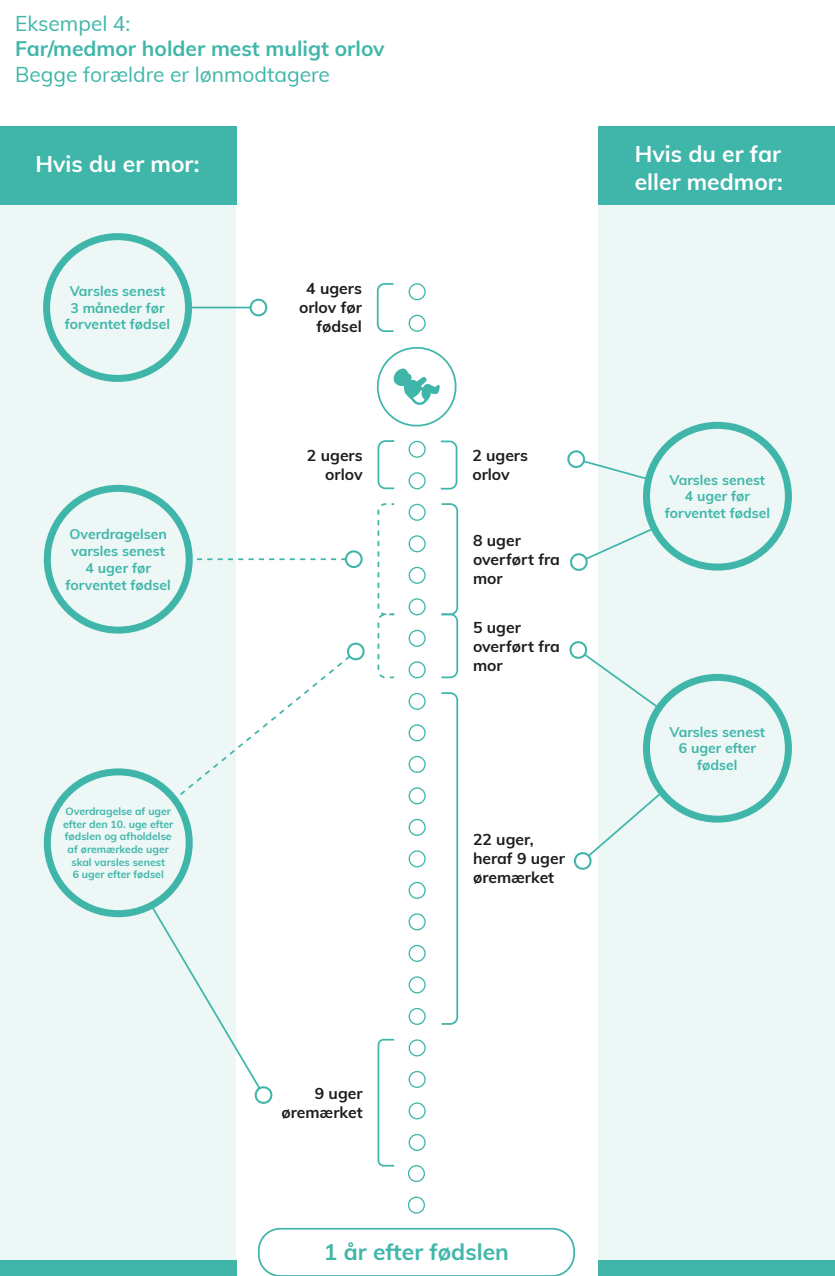
<style>
.page{position:relative;width:835px;height:1276px;background:#fff}
.page>*{position:absolute;margin:0;border:0;box-sizing:border-box;transform-origin:0 0}
.t1{font:700 22.75px/27.3px "Muli";color:#fff}
.t2{font:700 22.75px "Muli";color:#3fb6a9}
.t3{font:21px "Muli";color:#3fb6a9}
.t4{font:700 21px "Muli";color:#3fb6a9}
.t5{font:700 15.75px/18.9px "Muli";color:#1d1d1b}
.t6{font:700 14px/16.8px "Muli";color:#3fb6a9;text-align:center}
.t7{font:700 10.5px/12.6px "Muli";color:#3fb6a9;text-align:center}
</style>
<div class="page">
<div style="left:598px;top:126px;width:236px;height:79px;background:#3fb6a9"></div>
<div style="left:598px;top:205px;width:236px;height:1055px;background:#ecf7f6"></div>
<div style="left:598px;top:1260px;width:236px;height:16px;background:#3fb6a9"></div>
<div style="left:0;top:126px;width:236px;height:79px;background:#3fb6a9"></div>
<div style="left:0;top:205px;width:235px;height:1055px;background:#ecf7f6"></div>
<div style="left:0;top:1260px;width:236px;height:16px;background:#3fb6a9"></div>
<div style="left:408px;top:283px;width:17px;height:17px;border:1px solid #3fb6a9;border-radius:50%"></div>
<div style="left:408px;top:315px;width:17px;height:17px;border:1px solid #3fb6a9;border-radius:50%"></div>
<div style="left:408px;top:630px;width:17px;height:17px;border:1px solid #3fb6a9;border-radius:50%"></div>
<div style="left:408px;top:661px;width:17px;height:17px;border:1px solid #3fb6a9;border-radius:50%"></div>
<div style="left:408px;top:693px;width:17px;height:17px;border:1px solid #3fb6a9;border-radius:50%"></div>
<div style="left:408px;top:724px;width:17px;height:17px;border:1px solid #3fb6a9;border-radius:50%"></div>
<div style="left:408px;top:756px;width:17px;height:17px;border:1px solid #3fb6a9;border-radius:50%"></div>
<div style="left:408px;top:787px;width:17px;height:17px;border:1px solid #3fb6a9;border-radius:50%"></div>
<div style="left:408px;top:819px;width:17px;height:17px;border:1px solid #3fb6a9;border-radius:50%"></div>
<div style="left:408px;top:850px;width:17px;height:17px;border:1px solid #3fb6a9;border-radius:50%"></div>
<div style="left:408px;top:882px;width:17px;height:17px;border:1px solid #3fb6a9;border-radius:50%"></div>
<div style="left:408px;top:913px;width:17px;height:17px;border:1px solid #3fb6a9;border-radius:50%"></div>
<div style="left:408px;top:945px;width:17px;height:17px;border:1px solid #3fb6a9;border-radius:50%"></div>
<div style="left:408px;top:976px;width:17px;height:17px;border:1px solid #3fb6a9;border-radius:50%"></div>
<div style="left:408px;top:1008px;width:17px;height:17px;border:1px solid #3fb6a9;border-radius:50%"></div>
<div style="left:408px;top:1039px;width:17px;height:17px;border:1px solid #3fb6a9;border-radius:50%"></div>
<div style="left:408px;top:1071px;width:17px;height:17px;border:1px solid #3fb6a9;border-radius:50%"></div>
<div style="left:408px;top:1102px;width:17px;height:17px;border:1px solid #3fb6a9;border-radius:50%"></div>
<div style="left:408px;top:1134px;width:17px;height:17px;border:1px solid #3fb6a9;border-radius:50%"></div>
<div style="left:407px;top:1165px;width:18px;height:17px;border:1px solid #3fb6a9;border-radius:50%"></div>
<div style="left:407px;top:1196px;width:18px;height:17px;border:1px solid #3fb6a9;border-radius:50%"></div>
<div style="left:408px;top:441px;width:17px;height:17px;border:1px solid #3fb6a9;border-radius:50%"></div>
<div style="left:408px;top:472px;width:17px;height:17px;border:1px solid #3fb6a9;border-radius:50%"></div>
<div style="left:408px;top:504px;width:17px;height:17px;border:1px solid #3fb6a9;border-radius:50%"></div>
<div style="left:408px;top:535px;width:17px;height:17px;border:1px solid #3fb6a9;border-radius:50%"></div>
<div style="left:408px;top:567px;width:17px;height:17px;border:1px solid #3fb6a9;border-radius:50%"></div>
<div style="left:408px;top:598px;width:17px;height:17px;border:1px solid #3fb6a9;border-radius:50%"></div>
<svg style="left:376px;top:347px;width:81px;height:80px"></svg>
<svg style="left:376px;top:283px;width:18px;height:49px"></svg>
<svg style="left:440px;top:440px;width:18px;height:50px"></svg>
<div style="left:43px;top:233px;width:149px;height:149px;border:7px solid #3fb6a9;border-radius:50%"></div>
<div style="left:642px;top:422px;width:149px;height:148px;border:7px solid #3fb6a9;border-radius:50%"></div>
<hr style="left:188px;top:307px;width:71px;height:1px;background:#3fb6a9">
<svg style="left:249px;top:299px;width:18px;height:17px"></svg>
<svg style="left:569px;top:641px;width:91px;height:69px"></svg>
<svg style="left:573px;top:790px;width:91px;height:80px"></svg>
<svg style="left:149px;top:903px;width:124px;height:202px"></svg>
<svg style="left:191px;top:550px;width:171px;height:18px"></svg>
<svg style="left:172px;top:641px;width:193px;height:161px"></svg>
<svg style="left:567px;top:450px;width:83px;height:31px"></svg>
<svg style="left:570px;top:526px;width:86px;height:45px"></svg>
<div style="left:642px;top:674px;width:149px;height:148px;border:7px solid #3fb6a9;border-radius:50%"></div>
<div style="left:44px;top:485px;width:148px;height:149px;border:7px solid #3fb6a9;border-radius:50%"></div>
<div style="left:44px;top:768px;width:148px;height:149px;border:7px solid #3fb6a9;border-radius:50%"></div>
<div style="left:258px;top:1228px;width:316px;height:48px;border:2px solid #3fb6a9;border-radius:22px"></div>
<svg style="left:377px;top:440px;width:18px;height:50px"></svg>
<svg style="left:377px;top:503px;width:18px;height:176px"></svg>
<svg style="left:441px;top:503px;width:17px;height:176px"></svg>
<svg style="left:441px;top:692px;width:17px;height:333px"></svg>
<svg style="left:377px;top:1038px;width:18px;height:129px"></svg>
<h2 class="t3" style="left:15px;top:8px;width:117px">Eksempel 4:</h2>
<h2 class="t4" style="left:15px;top:34px;width:371px">Far/medmor holder mest muligt orlov</h2>
<h2 class="t3" style="left:15px;top:59px;width:316px">Begge forældre er lønmodtagere</h2>
<h1 class="t1" style="left:35px;top:149px;width:165px">Hvis du er mor:</h1>
<p class="t6" style="left:65px;top:282px;width:107px">Varsles senest<br>3 måneder før forventet fødsel</p>
<p class="t6" style="left:66px;top:525px;width:107px">Overdragelsen varsles senest<br>4 uger før forventet fødsel</p>
<p class="t7" style="left:63px;top:804px;width:112px">Overdragelse af uger efter den 10. uge efter fødslen og afholdelse af øremærkede uger skal varsles senest<br>6 uger efter fødsel</p>
<p class="t5" style="left:299px;top:278px;width:64px;text-align:right">4 ugers orlov før fødsel</p>
<p class="t5" style="left:307px;top:445px;width:57px;text-align:right">2 ugers orlov</p>
<h1 class="t1" style="left:634px;top:139px;width:149px">Hvis du er far eller medmor:</h1>
<p class="t5" style="left:472px;top:445px;width:57px">2 ugers orlov</p>
<p class="t5" style="left:472px;top:530px;width:88px">8 uger overført fra mor</p>
<p class="t5" style="left:472px;top:617px;width:88px">5 uger overført fra mor</p>
<p class="t5" style="left:472px;top:829px;width:93px">22 uger, heraf 9 uger øremærket</p>
<p class="t6" style="left:664px;top:470px;width:107px">Varsles senest<br>4 uger før forventet fødsel</p>
<p class="t6" style="left:669px;top:722px;width:97px">Varsles senest<br>6 uger efter fødsel</p>
<p class="t5" style="left:281px;top:1083px;width:83px;text-align:right">9 uger øremærket</p>
<h1 class="t2" style="left:324px;top:1234px;width:186px">1 år efter fødslen</h1>
</div>
